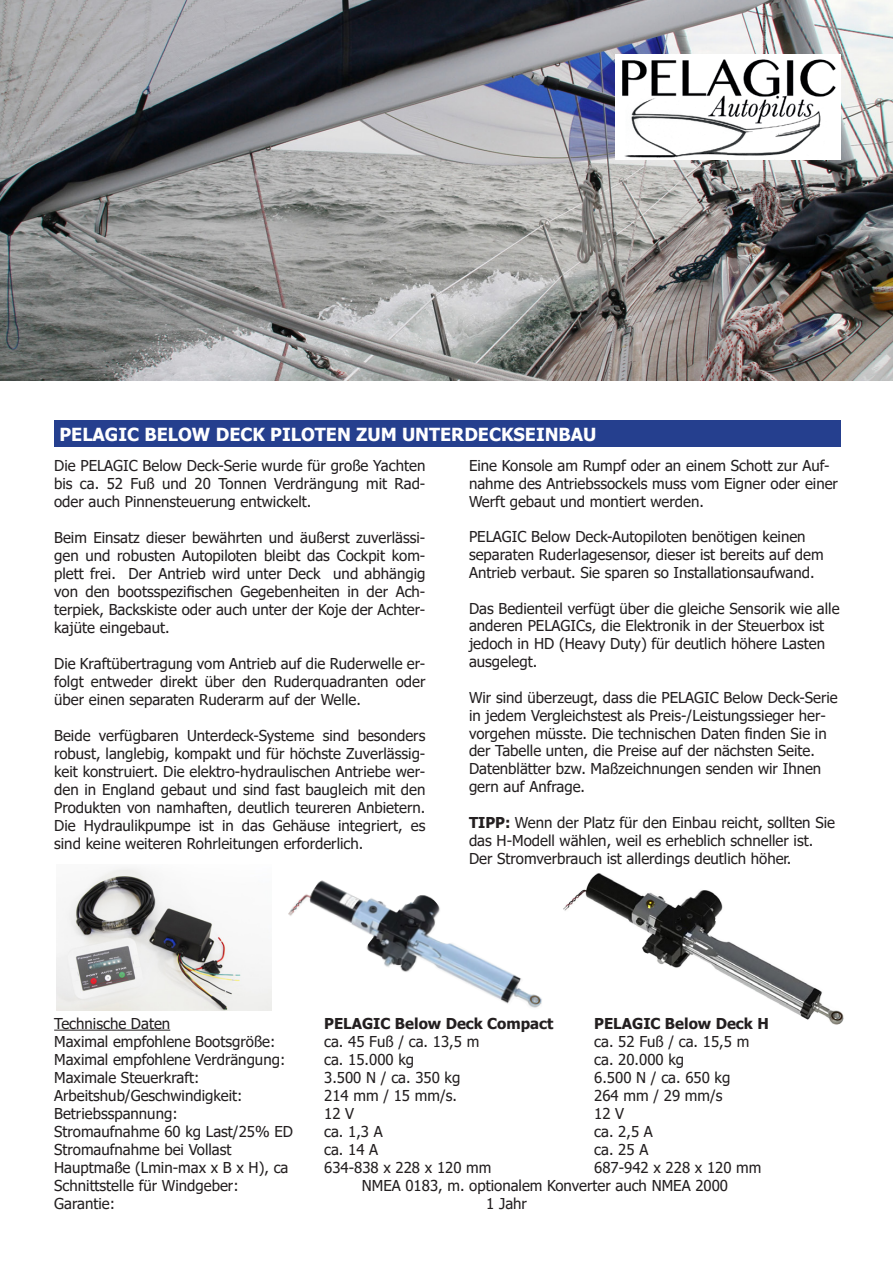
<style>
.page{position:relative;width:893px;height:1263px;background:#fff}
.page>*{position:absolute;margin:0;border:0;box-sizing:border-box;transform-origin:0 0}
.t1{font:700 18px "Tahoma";color:#fff}
.t2{font:15px/18px "Tahoma";color:#231f20}
.t3{font:700 15px "Tahoma";color:#231f20}
.s1{font-weight:700}
</style>
<div class="page">
<div style="left:54px;top:420px;width:786px;height:27px;background:#253f8e"></div>
<img style="left:0;top:0;width:893px;height:380px">
<img style="left:616px;top:55px;width:224px;height:104px">
<hr style="left:54px;top:1030px;width:116px;height:1px;background:#231f20">
<img style="left:563px;top:873px;width:281px;height:152px">
<img style="left:288px;top:880px;width:254px;height:128px">
<img style="left:56px;top:868px;width:215px;height:142px">
<p class="t1" style="left:59px;top:422px;width:539px">PELAGIC BELOW DECK PILOTEN ZUM UNTERDECKSEINBAU</p>
<p class="t2" style="left:469px;top:457px;width:370px">Eine Konsole am Rumpf oder an einem Schott zur Auf&shy;nahme des Antriebssockels muss vom Eigner oder einer<br>Werft gebaut und montiert werden.</p>
<p class="t2" style="left:469px;top:529px;width:356px">PELAGIC Below Deck-Autopiloten benötigen keinen separaten Ruderlagesensor, dieser ist bereits auf dem<br>Antrieb verbaut. Sie sparen so Installationsaufwand.</p>
<p class="t2" style="left:469px;top:600px;width:372px">Das Bedienteil verfügt über die gleiche Sensorik wie alle anderen PELAGICs, die Elektronik in der Steuerbox ist jedoch in HD (Heavy Duty) für deutlich höhere Lasten ausgelegt.</p>
<p class="t2" style="left:469px;top:689px;width:370px">Wir sind überzeugt, dass die PELAGIC Below Deck-Serie in jedem Vergleichstest als Preis-/Leistungssieger her&shy;vorgehen müsste. Die technischen Daten finden Sie in der Tabelle unten, die Preise auf der nächsten Seite.<br>Datenblätter bzw. Maßzeichnungen senden wir Ihnen gern auf Anfrage.</p>
<p class="t2" style="left:469px;top:814px;width:367px"><span class="s1">TIPP:</span> Wenn der Platz für den Einbau reicht, sollten Sie das H-Modell wählen, weil es erheblich schneller ist.<br>Der Stromverbrauch ist allerdings deutlich höher.</p>
<p class="t2" style="left:54px;top:458px;width:373px;text-align:justify">Die PELAGIC Below Deck-Serie wurde für große Yachten bis ca. 52 Fuß und 20 Tonnen Verdrängung mit Rad&shy;oder auch Pinnensteuerung entwickelt.</p>
<p class="t2" style="left:54px;top:530px;width:373px;text-align:justify">Beim Einsatz dieser bewährten und äußerst zuverlässi&shy;gen und robusten Autopiloten bleibt das Cockpit kom&shy;plett frei. Der Antrieb wird unter Deck und abhängig von den bootsspezifischen Gegebenheiten in der Ach&shy;terpiek, Backskiste oder auch unter der Koje der Achter&shy;kajüte eingebaut.</p>
<p class="t2" style="left:54px;top:656px;width:373px;text-align:justify">Die Kraftübertragung vom Antrieb auf die Ruderwelle er&shy;folgt entweder direkt über den Ruderquadranten oder über einen separaten Ruderarm auf der Welle.</p>
<p class="t2" style="left:54px;top:728px;width:373px;text-align:justify">Beide verfügbaren Unterdeck-Systeme sind besonders robust, langlebig, kompakt und für höchste Zuverlässig&shy;keit konstruiert. Die elektro-hydraulischen Antriebe wer&shy;den in England gebaut und sind fast baugleich mit den Produkten von namhaften, deutlich teureren Anbietern.<br>Die Hydraulikpumpe ist in das Gehäuse integriert, es sind keine weiteren Rohrleitungen erforderlich.</p>
<p class="t2" style="left:54px;top:1015px;width:118px">Technische Daten</p>
<p class="t3" style="left:324px;top:1013px;width:231px">PELAGIC Below Deck Compact</p>
<p class="t3" style="left:594px;top:1013px;width:176px">PELAGIC Below Deck H</p>
<p class="t2" style="left:54px;top:1033px;width:223px">Maximal empfohlene Bootsgröße:</p>
<p class="t2" style="left:324px;top:1033px;width:157px">ca. 45 Fuß / ca. 13,5 m</p>
<p class="t2" style="left:594px;top:1033px;width:157px">ca. 52 Fuß / ca. 15,5 m</p>
<p class="t2" style="left:54px;top:1051px;width:233px">Maximal empfohlene Verdrängung:</p>
<p class="t2" style="left:324px;top:1051px;width:91px">ca. 15.000 kg</p>
<p class="t2" style="left:594px;top:1051px;width:91px">ca. 20.000 kg</p>
<p class="t2" style="left:54px;top:1069px;width:147px">Maximale Steuerkraft:</p>
<p class="t2" style="left:324px;top:1069px;width:138px">3.500 N / ca. 350 kg</p>
<p class="t2" style="left:594px;top:1069px;width:138px">6.500 N / ca. 650 kg</p>
<p class="t2" style="left:54px;top:1087px;width:190px">Arbeitshub/Geschwindigkeit:</p>
<p class="t2" style="left:324px;top:1087px;width:134px">214 mm / 15 mm/s.</p>
<p class="t2" style="left:594px;top:1087px;width:130px">264 mm / 29 mm/s</p>
<p class="t2" style="left:54px;top:1105px;width:125px">Betriebsspannung:</p>
<p class="t2" style="left:324px;top:1105px;width:32px">12 V</p>
<p class="t2" style="left:594px;top:1105px;width:32px">12 V</p>
<p class="t2" style="left:54px;top:1123px;width:240px">Stromaufnahme 60 kg Last/25% ED</p>
<p class="t2" style="left:324px;top:1123px;width:60px">ca. 1,3 A</p>
<p class="t2" style="left:594px;top:1123px;width:60px">ca. 2,5 A</p>
<p class="t2" style="left:54px;top:1141px;width:179px">Stromaufnahme bei Vollast</p>
<p class="t2" style="left:324px;top:1141px;width:56px">ca. 14 A</p>
<p class="t2" style="left:594px;top:1141px;width:56px">ca. 25 A</p>
<p class="t2" style="left:54px;top:1159px;width:236px">Hauptmaße (Lmin-max x B x H), ca</p>
<p class="t2" style="left:324px;top:1159px;width:169px">634-838 x 228 x 120 mm</p>
<p class="t2" style="left:594px;top:1159px;width:169px">687-942 x 228 x 120 mm</p>
<p class="t2" style="left:54px;top:1177px;width:186px">Schnittstelle für Windgeber:</p>
<p class="t2" style="left:362px;top:1177px;width:368px">NMEA 0183, m. optionalem Konverter auch NMEA 2000</p>
<p class="t2" style="left:54px;top:1195px;width:62px">Garantie:</p>
<p class="t2" style="left:486px;top:1195px;width:42px">1 Jahr</p>
</div>
